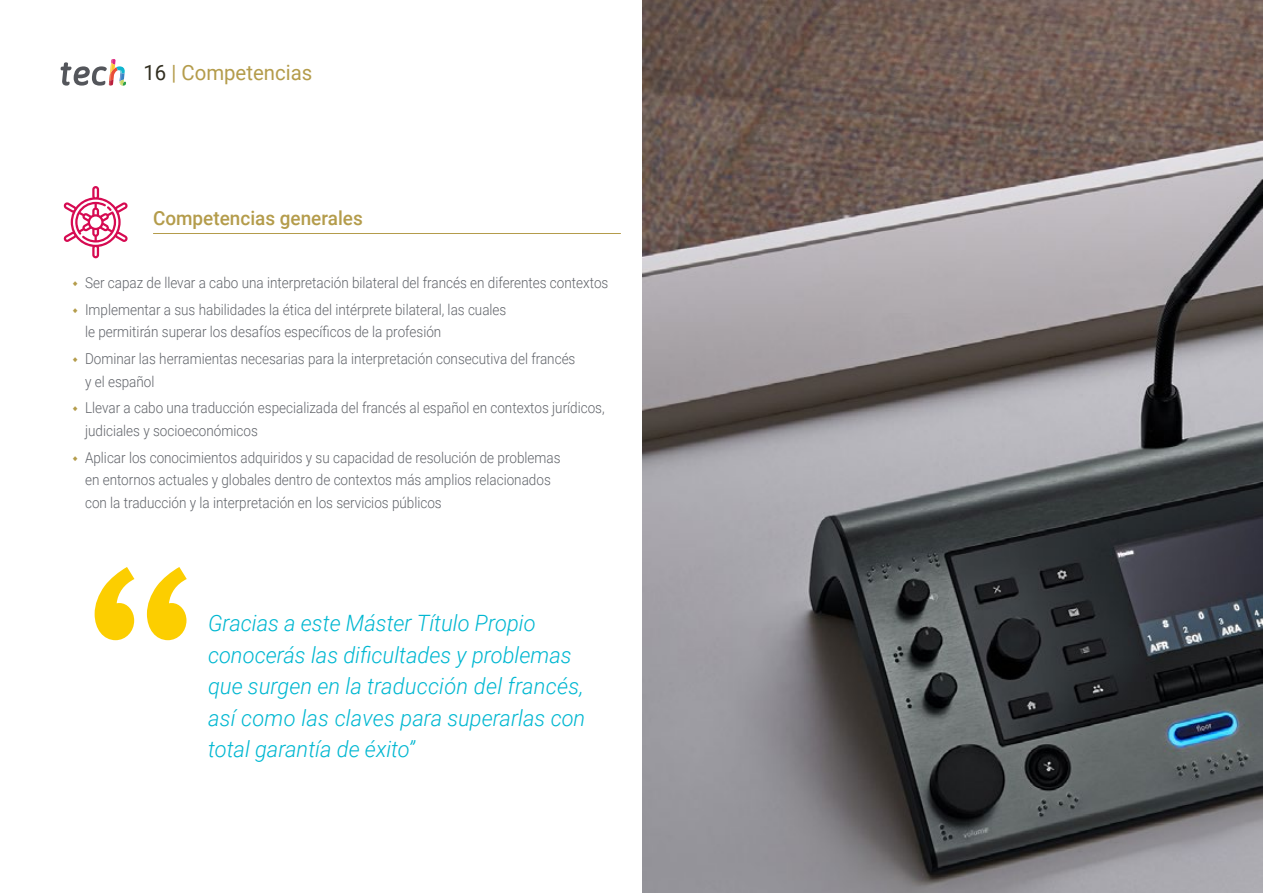
<style>
.page{position:relative;width:1263px;height:893px;background:#fff}
.page>*{position:absolute;margin:0;border:0;box-sizing:border-box;transform-origin:0 0}
.t1{font:italic 300 22.5px/31.5px "Roboto";color:#00b7d1}
.t2{font:21px "Roboto";color:#b49c4b}
.t3{font:500 19.5px "Roboto";color:#b49c4b}
.t4{font:300 15px/26.7px "Roboto";color:#61646a;scale:.9 1}
.s1{color:#312e20}
</style>
<div class="page">
<hr style="left:153px;top:233px;width:468px;height:1px;background:#b49c4b">
<svg style="left:63px;top:186px;width:65px;height:72px"></svg>
<img style="left:642px;top:0;width:621px;height:893px">
<svg style="left:61px;top:59px;width:65px;height:27px"></svg>
<svg style="left:95px;top:567px;width:92px;height:73px"></svg>
<h2 class="t2" style="left:144px;top:57px;width:170px"><span class="s1">16</span> | Competencias</h2>
<h3 class="t3" style="left:153px;top:205px;width:211px">Competencias generales</h3>
<p class="t4" style="left:85px;top:269px;width:583px">Ser capaz de llevar a cabo una interpretación bilateral del francés en diferentes contextos<br>Implementar a sus habilidades la ética del intérprete bilateral, las cuales</p>
<p class="t4" style="left:85px;top:318px;width:546px">le permitirán superar los desafíos específicos de la profesión<br>Dominar las herramientas necesarias para la interpretación consecutiva del francés</p>
<p class="t4" style="left:85px;top:367px;width:579px">y el español<br>Llevar a cabo una traducción especializada del francés al español en contextos jurídicos,</p>
<p class="t4" style="left:85px;top:417px;width:530px">judiciales y socioeconómicos<br>Aplicar los conocimientos adquiridos y su capacidad de resolución de problemas</p>
<p class="t4" style="left:85px;top:468px;width:519px;line-height:22.5px">en entornos actuales y globales dentro de contextos más amplios relacionados con la traducción y la interpretación en los servicios públicos</p>
<h1 class="t1" style="left:208px;top:606px;width:379px">Gracias a este Máster Título Propio conocerás las dificultades y problemas que surgen en la traducción del francés, así como las claves para superarlas con total garantía de éxito”</h1>
</div>
